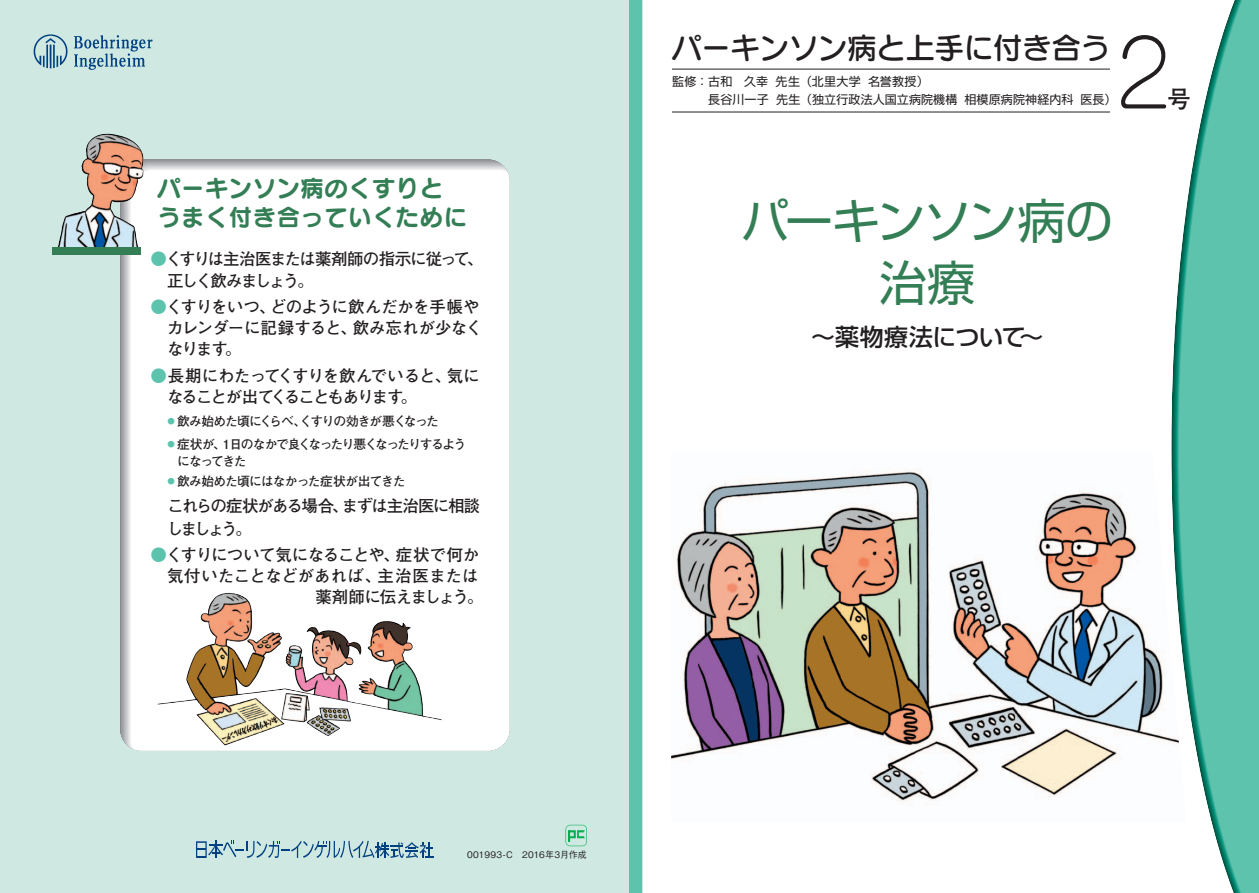
<style>
.page{position:relative;width:1259px;height:893px;background:#fff}
.page>*{position:absolute;margin:0;border:0;box-sizing:border-box;transform-origin:0 0}
.t1{font:91.35px "Seurat CID L";color:#231f20}
.t2{font:47.85px/62.7px "Shin Go Pro";letter-spacing:-.025em;color:#337e55;text-align:center}
.t3{font:29.7px "Seurat CID DB";letter-spacing:-.02em;color:#231f20}
.t4{font:700 24px "Futo Go B101 Pro";color:#231f20}
.t5{font:500 23.85px "Shin Go Pro";letter-spacing:-.015em;color:#231f20}
.t6{font:23.4px/28.7px "Seurat CID B";letter-spacing:.02em;color:#337e55}
.t7{font:700 16.5px/21.3px "Futo Go B101 Pro";letter-spacing:-.025em;color:#231f20}
.t8{font:700 16.5px/21.3px "Futo Go B101 Pro";letter-spacing:-.08em;color:#231f20}
.t9{font:700 16.5px/21.3px "Futo Go B101 Pro";letter-spacing:-.09em;color:#231f20}
.t10{font:700 16.5px "Futo Go B101 Pro";letter-spacing:-.055em;color:#231f20}
.t11{font:700 16.5px/22.4px "Futo Go B101 Pro";letter-spacing:-.095em;color:#231f20}
.t12{font:700 16.5px "Futo Go B101 Pro";color:#231f20}
.t13{font:700 12.75px/16.8px "Futo Go B101 Pro";letter-spacing:-.115em;color:#231f20}
.t14{font:700 12.75px "Futo Go B101 Pro";letter-spacing:-.095em;color:#231f20}
.t15{font:700 12.75px "Futo Go B101 Pro";letter-spacing:-.06em;color:#231f20}
.t16{font:12px/18px "Shin Go Pro";letter-spacing:.015em;color:#231f20}
.t17{font:500 9px "Gothic BBB Pro";letter-spacing:.005em;color:#231f20}
.s1{color:#5dc3ad}
</style>
<div class="page">
<div style="left:0;top:0;width:642px;height:893px;background:#cfe9e2"></div>
<div style="left:629px;top:0;width:13px;height:893px;background:#5dc3ad"></div>
<svg style="left:1178px;top:0;width:81px;height:893px;fill:#5dc3ad"></svg>
<svg style="left:131px;top:170px;width:378px;height:580px;background:#f8f6f4"></svg>
<img style="left:58px;top:134px;width:86px;height:114px">
<div style="left:52px;top:248px;width:88px;height:7px;background:#337e55"></div>
<img style="left:198px;top:593px;width:26px;height:58px">
<img style="left:671px;top:452px;width:515px;height:370px">
<svg style="left:34px;top:34px;width:119px;height:36px"></svg>
<svg style="left:196px;top:841px;width:237px;height:17px"></svg>
<hr style="left:672px;top:69px;width:438px;height:1px;background:#231f20">
<hr style="left:672px;top:112px;width:438px;height:1px;background:#231f20">
<svg style="left:565px;top:825px;width:22px;height:21px"></svg>
<p class="t6" style="left:157px;top:173px;width:311px">パーキンソン病のくすりとうまく付き合っていくために</p>
<p class="t9" style="left:167px;top:246px;width:318px;text-indent:-17px"><span class="s1">●</span>くすりは主治医または薬剤師の指示に従って、正しく飲みましょう。</p>
<p class="t7" style="left:167px;top:294px;width:317px;text-indent:-16px"><span class="s1">●</span>くすりをいつ、どのように飲んだかを手帳やカレンダーに記録すると、飲み忘れが少なくなります。</p>
<p class="t8" style="left:167px;top:363px;width:314px;text-indent:-16px"><span class="s1">●</span>長期にわたってくすりを飲んでいると、気になることが出てくることもあります。</p>
<p class="t14" style="left:168px;top:411px;width:273px"><sup>●</sup> 飲み始めた頃にくらべ、くすりの効きが悪くなった</p>
<p class="t13" style="left:177px;top:434px;width:290px;text-indent:-10px"><sup>●</sup> 症状が、１日のなかで良くなったり悪くなったりするようになってきた</p>
<p class="t15" style="left:168px;top:471px;width:239px"><sup>●</sup> 飲み始めた頃にはなかった症状が出てきた</p>
<p class="t11" style="left:167px;top:493px;width:315px">これらの症状がある場合、まずは主治医に相談しましょう。</p>
<p class="t10" style="left:151px;top:542px;width:330px"><span class="s1">●</span>くすりについて気になることや、症状で何か</p>
<p class="t12" style="left:167px;top:563px;width:313px">気付いたことなどがあれば、主治医または</p>
<p class="t10" style="left:315px;top:584px;width:170px">薬剤師に伝えましょう。</p>
<p class="t3" style="left:672px;top:28px;width:440px">パーキンソン病と上手に付き合う</p>
<p class="t16" style="left:708px;top:71px;width:410px;text-indent:-36px">監修：古和　久幸 先生（北里大学 名誉教授）<br>長谷川一子 先生（独立行政法人国立病院機構 相模原病院神経内科 医長）</p>
<p class="t1" style="left:1114px;top:17px;width:61px">2</p>
<p class="t4" style="left:1167px;top:79px;width:25px">号</p>
<p class="t2" style="left:741px;top:183px;width:373px">パーキンソン病の治療</p>
<p class="t5" style="left:811px;top:318px;width:234px">～薬物療法について～</p>
<p class="t17" style="left:467px;top:848px;width:121px">001993-C　2016年3月作成</p>
</div>
